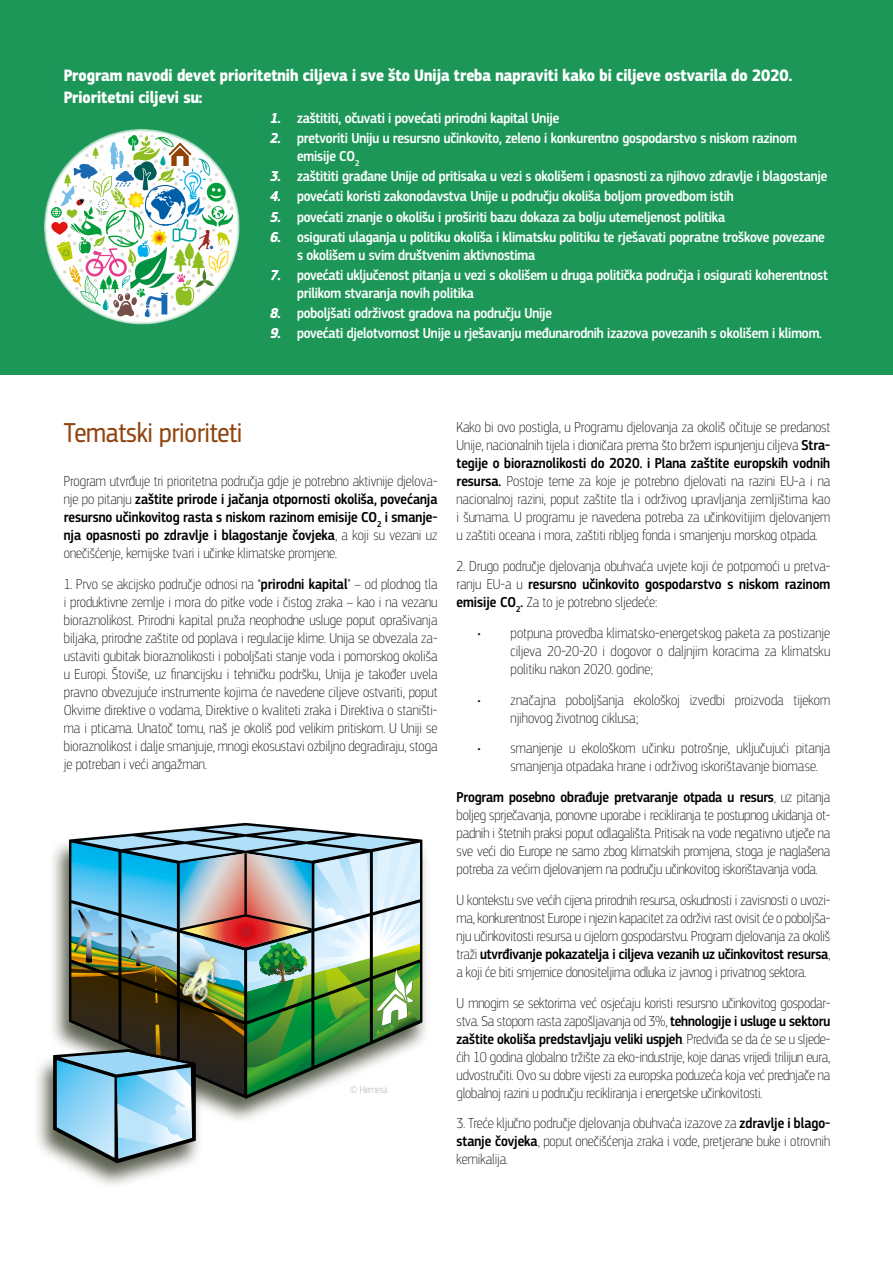
<style>
.page{position:relative;width:893px;height:1263px;background:#fff}
.page>*{position:absolute;margin:0;border:0;box-sizing:border-box;transform-origin:0 0}
.t1{font:28.5px "EC Square Sans Cond Pro";letter-spacing:-.01em;color:#914410}
.t2{font:700 17.25px/21.8px "EC Square Sans Cond Pro";color:#fff}
.t3{font:100 15px/18px "EC Square Sans Cond Pro";color:#000;text-align:justify}
.t4{font:500 15px/18px "EC Square Sans Cond Pro";letter-spacing:-.01em;color:#fff}
.t5{font:100 10.5px "EC Square Sans Cond Pro";color:#9f9f9f}
.s1{font-weight:700;font-style:italic}
.s2{font-weight:500}
</style>
<div class="page">
<div style="left:0;top:0;width:893px;height:374px;background:#1c9758"></div>
<div style="left:33px;top:823px;width:397px;height:367px;background:#282f1a;opacity:.75"></div>
<img style="left:53px;top:823px;width:369px;height:340px">
<svg style="left:44px;top:129px;width:196px;height:195px"></svg>
<svg style="left:50px;top:135px;width:183px;height:183px;background:#aed1b9"></svg>
<p class="t2" style="left:64px;top:65px;width:730px">Program navodi devet prioritetnih ciljeva i sve što Unija treba napraviti kako bi ciljeve ostvarila do 2020.<br>Prioritetni ciljevi su:</p>
<p class="t4" style="left:270px;top:109px;width:291px"><span class="s1">1.</span> zaštititi, očuvati i povećati prirodni kapital Unije</p>
<p class="t4" style="left:297px;top:130px;width:501px;text-indent:-27px"><span class="s1">2.</span> pretvoriti Uniju u resursno učinkovito, zeleno i konkurentno gospodarstvo s niskom razinom emisije CO<sub>2</sub></p>
<p class="t4" style="left:270px;top:168px;width:559px"><span class="s1">3.</span> zaštititi građane Unije od pritisaka u vezi s okolišem i opasnosti za njihovo zdravlje i blagostanje</p>
<p class="t4" style="left:270px;top:188px;width:465px"><span class="s1">4.</span> povećati koristi zakonodavstva Unije u području okoliša boljom provedbom istih</p>
<p class="t4" style="left:270px;top:208px;width:457px"><span class="s1">5.</span> povećati znanje o okolišu i proširiti bazu dokaza za bolju utemeljenost politika</p>
<p class="t4" style="left:297px;top:228px;width:529px;text-indent:-27px"><span class="s1">6.</span> osigurati ulaganja u politiku okoliša i klimatsku politiku te rješavati popratne troškove povezane s okolišem u svim društvenim aktivnostima</p>
<p class="t4" style="left:297px;top:266px;width:532px;text-indent:-27px"><span class="s1">7.</span> povećati uključenost pitanja u vezi s okolišem u druga politička područja i osigurati koherentnost prilikom stvaranja novih politika</p>
<p class="t4" style="left:270px;top:304px;width:284px"><span class="s1">8.</span> poboljšati održivost gradova na području Unije</p>
<p class="t4" style="left:270px;top:324px;width:553px"><span class="s1">9.</span> povećati djelotvornost Unije u rješavanju međunarodnih izazova povezanih s okolišem i klimom.</p>
<h1 class="t1" style="left:64px;top:417px;width:180px">Tematski prioriteti</h1>
<p class="t3" style="left:64px;top:472px;width:375px">Program utvrđuje tri prioritetna područja gdje je potrebno aktivnije djelova&shy;nje po pitanju <span class="s2">zaštite prirode i jačanja otpornosti okoliša, povećanja resursno učinkovitog rasta s niskom razinom emisije CO</span><sub>2</sub> <span class="s2">i smanje&shy;nja opasnosti po zdravlje i blagostanje čovjeka</span>, a koji su vezani uz onečišćenje, kemijske tvari i učinke klimatske promjene.</p>
<p class="t3" style="left:64px;top:575px;width:375px">1. Prvo se akcijsko područje odnosi na “<span class="s2">prirodni kapital</span>” – od plodnog tla i produktivne zemlje i mora do pitke vode i čistog zraka – kao i na vezanu bioraznolikost. Prirodni kapital pruža neophodne usluge poput oprašivanja biljaka, prirodne zaštite od poplava i regulacije klime. Unija se obvezala za&shy;ustaviti gubitak bioraznolikosti i poboljšati stanje voda i pomorskog okoliša u Europi. Štoviše, uz financijsku i tehničku podršku, Unija je također uvela pravno obvezujuće instrumente kojima će navedene ciljeve ostvariti, poput Okvirne direktive o vodama, Direktive o kvaliteti zraka i Direktiva o staništi&shy;ma i pticama. Unatoč tomu, naš je okoliš pod velikim pritiskom. U Uniji se bioraznolikost i dalje smanjuje, mnogi ekosustavi ozbiljno degradiraju, stoga je potreban i veći angažman.</p>
<p class="t5" style="left:350px;top:1083px;width:39px">© Hemera</p>
<p class="t3" style="left:457px;top:418px;width:375px">Kako bi ovo postigla, u Programu djelovanja za okoliš očituje se predanost Unije, nacionalnih tijela i dioničara prema što bržem ispunjenju ciljeva <span class="s2">Stra&shy;tegije o bioraznolikosti do 2020. i Plana zaštite europskih vodnih resursa.</span> Postoje teme za koje je potrebno djelovati na razini EU-a i na nacionalnoj razini, poput zaštite tla i održivog upravljanja zemljištima kao i šumama. U programu je navedena potreba za učinkovitijim djelovanjem u zaštiti oceana i mora, zaštiti ribljeg fonda i smanjenju morskog otpada.</p>
<p class="t3" style="left:457px;top:557px;width:375px">2. Drugo područje djelovanja obuhvaća uvjete koji će potpomoći u pretva&shy;ranju EU-a u <span class="s2">resursno učinkovito gospodarstvo s niskom razinom emisije CO</span><sub>2</sub><span class="s2">.</span> Za to je potrebno sljedeće:</p>
<p class="t3" style="left:511px;top:624px;width:321px;text-indent:-33px">• potpuna provedba klimatsko-energetskog paketa za postizanje ciljeva 20-20-20 i dogovor o daljnjim koracima za klimatsku politiku nakon 2020. godine;</p>
<p class="t3" style="left:511px;top:691px;width:321px;text-indent:-33px">• značajna poboljšanja ekološkoj izvedbi proizvoda tijekom njihovog životnog ciklusa;</p>
<p class="t3" style="left:511px;top:739px;width:321px;text-indent:-33px">• smanjenje u ekološkom učinku potrošnje, uključujući pitanja smanjenja otpadaka hrane i održivog iskorištavanje biomase.</p>
<p class="t3" style="left:457px;top:788px;width:375px"><span class="s2">Program posebno obrađuje pretvaranje otpada u resurs</span>, uz pitanja boljeg sprječavanja, ponovne uporabe i recikliranja te postupnog ukidanja ot&shy;padnih i štetnih praksi poput odlagališta. Pritisak na vode negativno utječe na sve veći dio Europe ne samo zbog klimatskih promjena, stoga je naglašena potreba za većim djelovanjem na području učinkovitog iskorištavanja voda.</p>
<p class="t3" style="left:457px;top:891px;width:375px">U kontekstu sve većih cijena prirodnih resursa, oskudnosti i zavisnosti o uvozi&shy;ma, konkurentnost Europe i njezin kapacitet za održivi rast ovisit će o poboljša&shy;nju učinkovitosti resursa u cijelom gospodarstvu. Program djelovanja za okoliš traži <span class="s2">utvrđivanje pokazatelja i ciljeva vezanih uz učinkovitost resursa</span>, a koji će biti smjernice donositeljima odluka iz javnog i privatnog sektora.</p>
<p class="t3" style="left:457px;top:994px;width:375px">U mnogim se sektorima već osjećaju koristi resursno učinkovitog gospodar&shy;stva. Sa stopom rasta zapošljavanja od 3%, <span class="s2">tehnologije i usluge u sektoru zaštite okoliša predstavljaju veliki uspjeh</span>. Predviđa se da će se u sljede&shy;ćih 10 godina globalno tržište za eko-industrije, koje danas vrijedi trilijun eura, udvostručiti. Ovo su dobre vijesti za europska poduzeća koja već prednjače na globalnoj razini u području recikliranja i energetske učinkovitosti.</p>
<p class="t3" style="left:457px;top:1114px;width:375px">3. Treće ključno područje djelovanja obuhvaća izazove za <span class="s2">zdravlje i blago&shy;stanje čovjeka</span>, poput onečišćenja zraka i vode, pretjerane buke i otrovnih kemikalija.</p>
</div>
